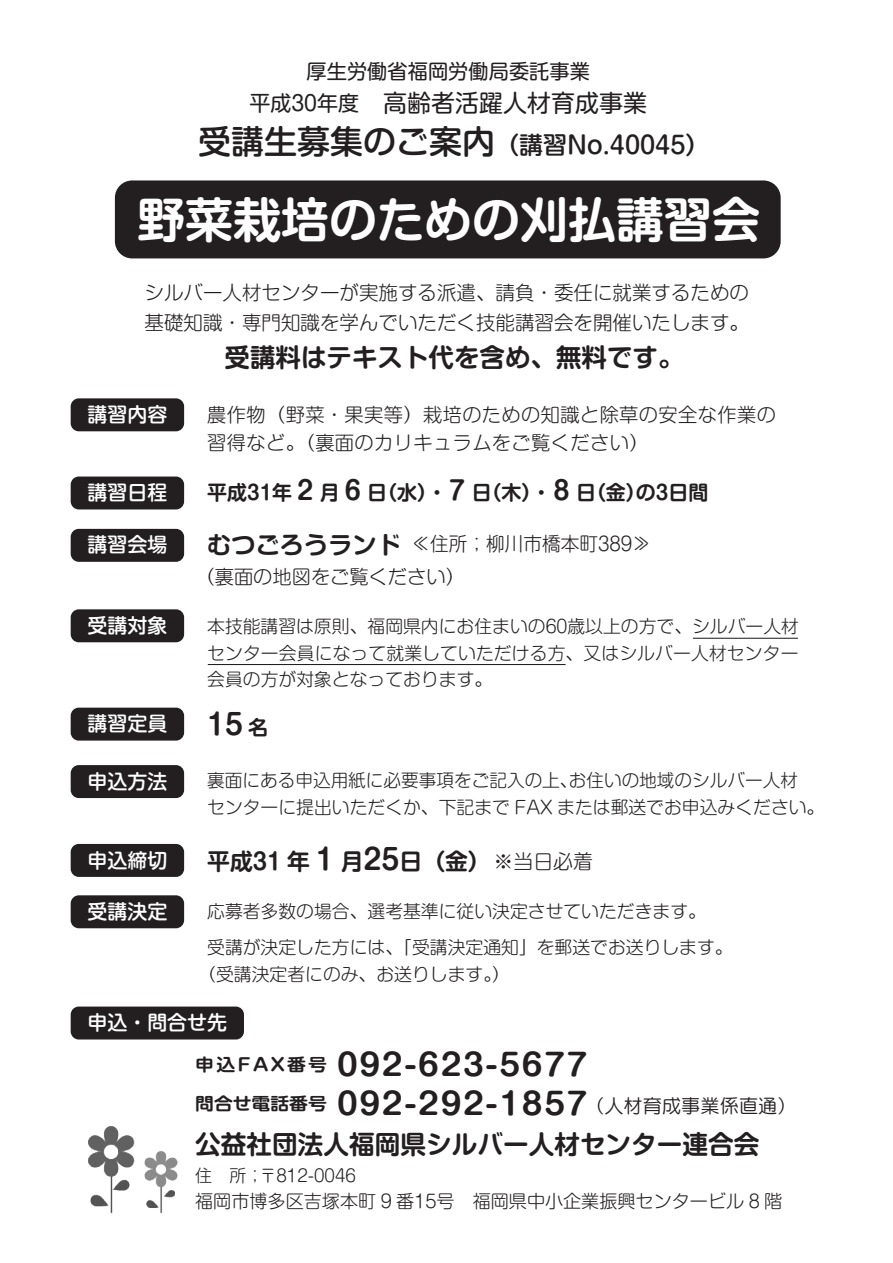
<style>
.page{position:relative;width:893px;height:1263px;background:#fff}
.page>*{position:absolute;margin:0;border:0;box-sizing:border-box;transform-origin:0 0}
.t1{font:700 48px "Shin M Go Pro De";color:#fff}
.t2{font:700 30px "Shin M Go Pro De";letter-spacing:.05em;color:#231f20;scale:1.1 1}
.t3{font:700 28.5px "Shin M Go Pro De";color:#231f20}
.t4{font:700 25.65px "Shin M Go Pro De";color:#231f20}
.t5{font:700 25.5px "Shin M Go Pro De";color:#231f20}
.t6{font:500 24px "Shin M Go Pro";color:#231f20}
.t7{font:24px "Shin M Go Pro";color:#231f20}
.t8{font:700 22.8px "Shin M Go Pro De";color:#231f20}
.t9{font:20.25px "Shin M Go Pro";color:#231f20}
.t10{font:500 19.95px "Shin M Go Pro";color:#fff}
.t11{font:700 19.95px "Shin M Go Pro De";color:#231f20}
.t12{font:300 19.5px/29.7px "Shin M Go Pro";color:#231f20}
.t13{font:300 19.2px/28.3px "Shin M Go Pro";letter-spacing:.02em;color:#231f20}
.t14{font:300 19.2px/32.8px "Shin M Go Pro";color:#231f20}
.t15{font:300 18.15px "Shin M Go Pro";color:#231f20}
.t16{font:300 17.85px/26.2px "Shin M Go Pro";color:#231f20}
.t17{font:300 17.1px "Shin M Go Pro";color:#231f20}
.t18{font:700 17.1px "Shin M Go Pro De";color:#231f20;scale:1.1 1}
.t19{font:700 17.1px "Shin M Go Pro De";letter-spacing:.125em;color:#231f20;scale:1.1 1}
.s1{font-size:21px}
.s2{font-size:33px}
.s3{font-size:25.65px}
.s4{font-family:"Shin M Go Pro De";font-weight:700;font-size:24.15px}
.s5{font-size:19.95px}
.s6{font-size:28.5px}
.s7{font-family:"Shin M Go Pro";font-weight:300;font-size:19.95px}
.s8{font-family:"Seurat Pro M";font-weight:400;font-size:19.2px}
</style>
<div class="page">
<div style="left:115px;top:180px;width:666px;height:78px;background:#231f20;border-radius:17px"></div>
<div style="left:71px;top:398px;width:113px;height:33px;background:#231f20;border-radius:8px"></div>
<div style="left:71px;top:476px;width:113px;height:33px;background:#231f20;border-radius:8px"></div>
<div style="left:71px;top:529px;width:113px;height:33px;background:#231f20;border-radius:8px"></div>
<div style="left:71px;top:609px;width:113px;height:33px;background:#231f20;border-radius:8px"></div>
<div style="left:71px;top:708px;width:113px;height:33px;background:#231f20;border-radius:8px"></div>
<div style="left:71px;top:765px;width:113px;height:33px;background:#231f20;border-radius:8px"></div>
<div style="left:71px;top:844px;width:113px;height:33px;background:#231f20;border-radius:8px"></div>
<div style="left:71px;top:895px;width:113px;height:33px;background:#231f20;border-radius:8px"></div>
<div style="left:71px;top:1006px;width:173px;height:33px;background:#231f20;border-radius:8px"></div>
<img style="left:89px;top:1126px;width:89px;height:87px">
<hr style="left:693px;top:638px;width:105px;height:1px;background:#231f20">
<hr style="left:208px;top:664px;width:358px;height:1px;background:#231f20">
<p class="t9" style="left:307px;top:55px;width:285px">厚生労働省福岡労働局委託事業</p>
<h3 class="t7" style="left:249px;top:84px;width:399px"><span class="s1">平成30年度</span>　高齢者活躍人材育成事業</h3>
<h3 class="t6" style="left:198px;top:126px;width:513px"><span class="s2">受講生募集のご案内</span>（講習No.40045）</h3>
<h1 class="t1" style="left:137px;top:181px;width:625px">野菜栽培のための刈払講習会</h1>
<p class="t12" style="left:144px;top:275px;width:606px">シルバー人材センターが実施する派遣、請負・委任に就業するための基礎知識・専門知識を学んでいただく技能講習会を開催いたします。</p>
<h3 class="t5" style="left:225px;top:337px;width:460px">受講料はテキスト代を含め、無料です。</h3>
<p class="t10" style="left:87px;top:398px;width:81px">講習内容</p>
<p class="t13" style="left:207px;top:398px;width:570px">農作物（野菜・果実等）栽培のための知識と除草の安全な作業の習得など。（裏面のカリキュラムをご覧ください）</p>
<p class="t10" style="left:87px;top:476px;width:81px">講習日程</p>
<p class="t11" style="left:207px;top:476px;width:503px">平成31年 <span class="s3">2</span> 月 <span class="s3">6</span> 日（水）・<span class="s3">7</span> 日（木）・<span class="s3">8</span> 日（金）の3日間</p>
<p class="t10" style="left:87px;top:529px;width:81px">講習会場</p>
<p class="t14" style="left:196px;top:525px;width:457px;text-indent:12px"><span class="s4">むつごろうランド</span> ≪住所；柳川市橋本町389≫（裏面の地図をご覧ください）</p>
<p class="t16" style="left:207px;top:611px;width:593px;text-align:justify">本技能講習は原則、福岡県内にお住まいの60歳以上の方で、シルバー人材センター会員になって就業していただける方、又はシルバー人材センター会員の方が対象となっております。</p>
<p class="t10" style="left:87px;top:609px;width:81px">受講対象</p>
<p class="t10" style="left:87px;top:707px;width:81px">講習定員</p>
<h3 class="t3" style="left:207px;top:701px;width:62px">15 <span class="s5">名</span></h3>
<p class="t16" style="left:207px;top:765px;width:619px">裏面にある申込用紙に必要事項をご記入の上、お住いの地域のシルバー人材<br>センターに提出いただくか、下記まで FAX または郵送でお申込みください。</p>
<p class="t10" style="left:87px;top:765px;width:81px">申込方法</p>
<p class="t10" style="left:87px;top:844px;width:81px">申込締切</p>
<p class="t8" style="left:207px;top:843px;width:387px">平成31 年 <span class="s6">1</span> 月<span class="s6">25</span>日（金）<span class="s7">※当日必着</span></p>
<p class="t10" style="left:87px;top:895px;width:81px">受講決定</p>
<p class="t16" style="left:207px;top:896px;width:500px">応募者多数の場合、選考基準に従い決定させていただきます。</p>
<p class="t16" style="left:198px;top:932px;width:536px;text-indent:9px">受講が決定した方には、「受講決定通知」を郵送でお送りします。（受講決定者にのみ、お送りします。）</p>
<p class="t10" style="left:87px;top:1006px;width:141px">申込・問合せ先</p>
<p class="t19" style="left:195px;top:1050px;width:121px">申込FAX番号</p>
<p class="t18" style="left:195px;top:1089px;width:121px">問合せ電話番号</p>
<h2 class="t2" style="left:337px;top:1040px;width:229px">092-623-5677</h2>
<h2 class="t2" style="left:337px;top:1079px;width:419px">092-292-1857<span class="s8">（人材育成事業係直通）</span></h2>
<h3 class="t4" style="left:195px;top:1123px;width:566px">公益社団法人福岡県シルバー人材センター連合会</h3>
<p class="t17" style="left:195px;top:1162px;width:162px">住　所；〒812-0046</p>
<p class="t15" style="left:195px;top:1186px;width:589px">福岡市博多区吉塚本町 9 番15号　福岡県中小企業振興センタービル 8 階</p>
</div>
